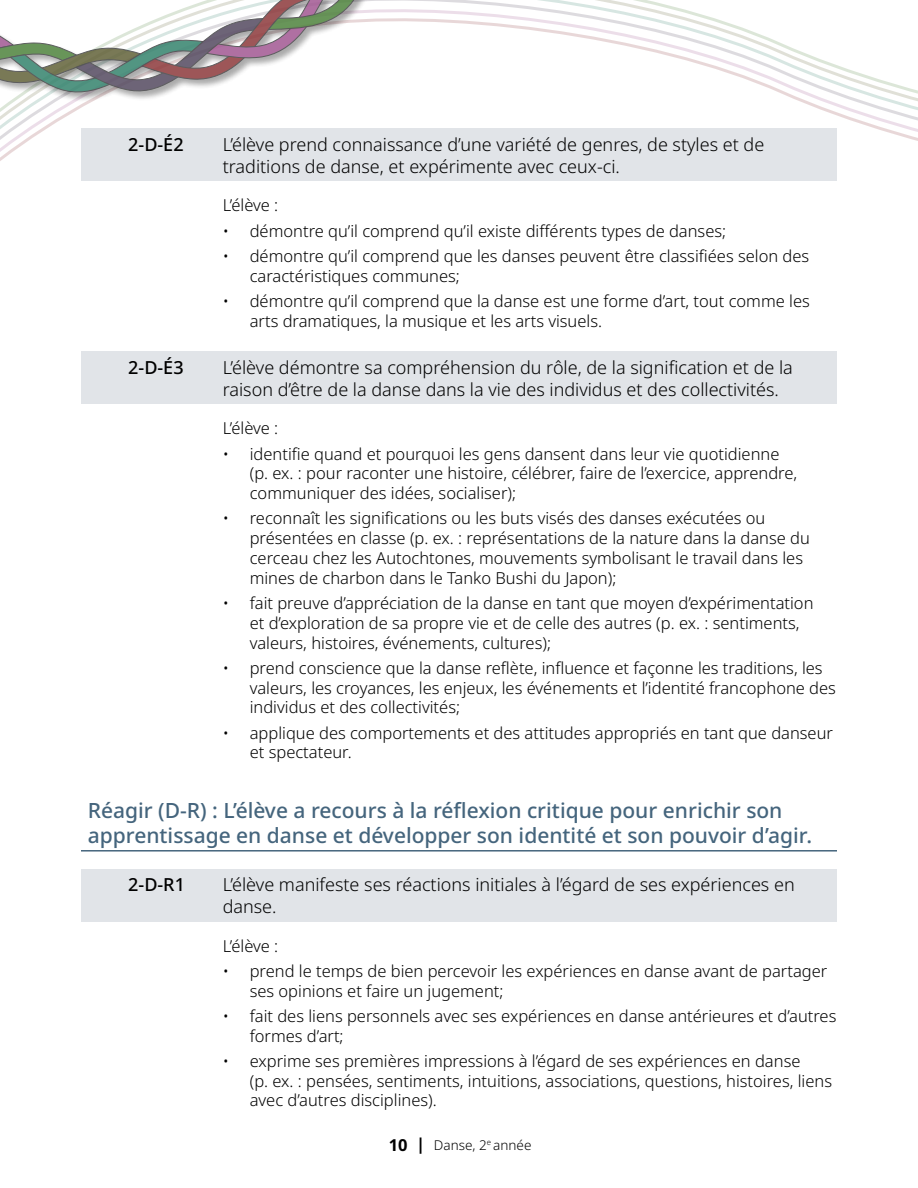
<style>
.page{position:relative;width:918px;height:1188px;background:#fff}
.page>*{position:absolute;margin:0;border:0;box-sizing:border-box;transform-origin:0 0}
.Header_Outcomes{font:500 21px/25.2px "Noto Sans";color:#45657d}
.GLO_arts{font:300 18px/21.6px "Noto Sans";color:#000}
.GLO_arts-2{font:500 18px "Noto Sans";color:#000}
.Bullet_Outcome_no_bullet{font:300 16.5px/19.8px "Noto Sans";color:#000}
.t1{font:300 13.5px "Noto Sans";color:#000}
.s1{font-weight:700;font-size:16.5px}
</style>
<div class="page">
<svg style="left:0;top:0;width:918px;height:161px"></svg>
<div style="left:0;top:0;width:515px;height:102px;background:#000;opacity:.4"></div>
<svg style="left:0;top:0;width:407px;height:96px"></svg>
<div style="left:81px;top:129px;width:756px;height:52px;background:#e1e4e8"></div>
<div style="left:81px;top:352px;width:756px;height:52px;background:#e1e4e8"></div>
<hr style="left:81px;top:850px;width:756px;height:2px;background:#45657d">
<div style="left:81px;top:869px;width:756px;height:52px;background:#e1e4e8"></div>
<h4 class="GLO_arts-2" style="left:128px;top:132px;width:57px">2-D-É2</h4>
<h4 class="GLO_arts" style="left:223px;top:134px;width:543px">L’élève prend connaissance d’une variété de genres, de styles et de traditions de danse, et expérimente avec ceux-ci.</h4>
<p class="Bullet_Outcome_no_bullet" style="left:223px;top:196px;width:57px">L’élève :</p>
<p class="Bullet_Outcome_no_bullet" style="left:223px;top:221px;width:505px">• démontre qu’il comprend qu’il existe différents types de danses;</p>
<p class="Bullet_Outcome_no_bullet" style="left:250px;top:246px;width:561px;text-indent:-27px">• démontre qu’il comprend que les danses peuvent être classifiées selon des caractéristiques communes;</p>
<p class="Bullet_Outcome_no_bullet" style="left:250px;top:291px;width:562px;text-indent:-27px">• démontre qu’il comprend que la danse est une forme d’art, tout comme les arts dramatiques, la musique et les arts visuels.</p>
<h4 class="GLO_arts-2" style="left:128px;top:355px;width:57px">2-D-É3</h4>
<h4 class="GLO_arts" style="left:223px;top:357px;width:572px">L’élève démontre sa compréhension du rôle, de la signification et de la raison d’être de la danse dans la vie des individus et des collectivités.</h4>
<p class="Bullet_Outcome_no_bullet" style="left:223px;top:419px;width:57px">L’élève :</p>
<p class="Bullet_Outcome_no_bullet" style="left:250px;top:444px;width:549px;text-indent:-27px">• identifie quand et pourquoi les gens dansent dans leur vie quotidienne (p. ex. : pour raconter une histoire, célébrer, faire de l’exercice, apprendre, communiquer des idées, socialiser);</p>
<p class="Bullet_Outcome_no_bullet" style="left:250px;top:509px;width:562px;text-indent:-27px">• reconnaît les significations ou les buts visés des danses exécutées ou présentées en classe (p. ex. : représentations de la nature dans la danse du cerceau chez les Autochtones, mouvements symbolisant le travail dans les mines de charbon dans le Tanko Bushi du Japon);</p>
<p class="Bullet_Outcome_no_bullet" style="left:250px;top:593px;width:565px;text-indent:-27px">• fait preuve d’appréciation de la danse en tant que moyen d’expérimentation et d’exploration de sa propre vie et de celle des autres (p. ex. : sentiments, valeurs, histoires, événements, cultures);</p>
<p class="Bullet_Outcome_no_bullet" style="left:250px;top:658px;width:588px;text-indent:-27px">• prend conscience que la danse reflète, influence et façonne les traditions, les valeurs, les croyances, les enjeux, les événements et l’identité francophone des individus et des collectivités;</p>
<p class="Bullet_Outcome_no_bullet" style="left:250px;top:723px;width:585px;text-indent:-27px">• applique des comportements et des attitudes appropriés en tant que danseur et spectateur.</p>
<h3 class="Header_Outcomes" style="left:88px;top:798px;width:726px">Réagir (D-R) : L’élève a recours à la réflexion critique pour enrichir son apprentissage en danse et développer son identité et son pouvoir d’agir.</h3>
<h4 class="GLO_arts-2" style="left:128px;top:872px;width:58px">2-D-R1</h4>
<h4 class="GLO_arts" style="left:223px;top:874px;width:573px">L’élève manifeste ses réactions initiales à l’égard de ses expériences en danse.</h4>
<p class="Bullet_Outcome_no_bullet" style="left:223px;top:936px;width:57px">L’élève :</p>
<p class="Bullet_Outcome_no_bullet" style="left:250px;top:961px;width:579px;text-indent:-27px">• prend le temps de bien percevoir les expériences en danse avant de partager ses opinions et faire un jugement;</p>
<p class="Bullet_Outcome_no_bullet" style="left:250px;top:1006px;width:588px;text-indent:-27px">• fait des liens personnels avec ses expériences en danse antérieures et d’autres formes d’art;</p>
<p class="Bullet_Outcome_no_bullet" style="left:250px;top:1051px;width:584px;text-indent:-27px">• exprime ses premières impressions à l’égard de ses expériences en danse<br>(p. ex. : pensées, sentiments, intuitions, associations, questions, histoires, liens avec d’autres disciplines).</p>
<p class="t1" style="left:389px;top:1135px;width:144px"><span class="s1">10 |</span> Danse, 2<sup>e</sup> année</p>
</div>
